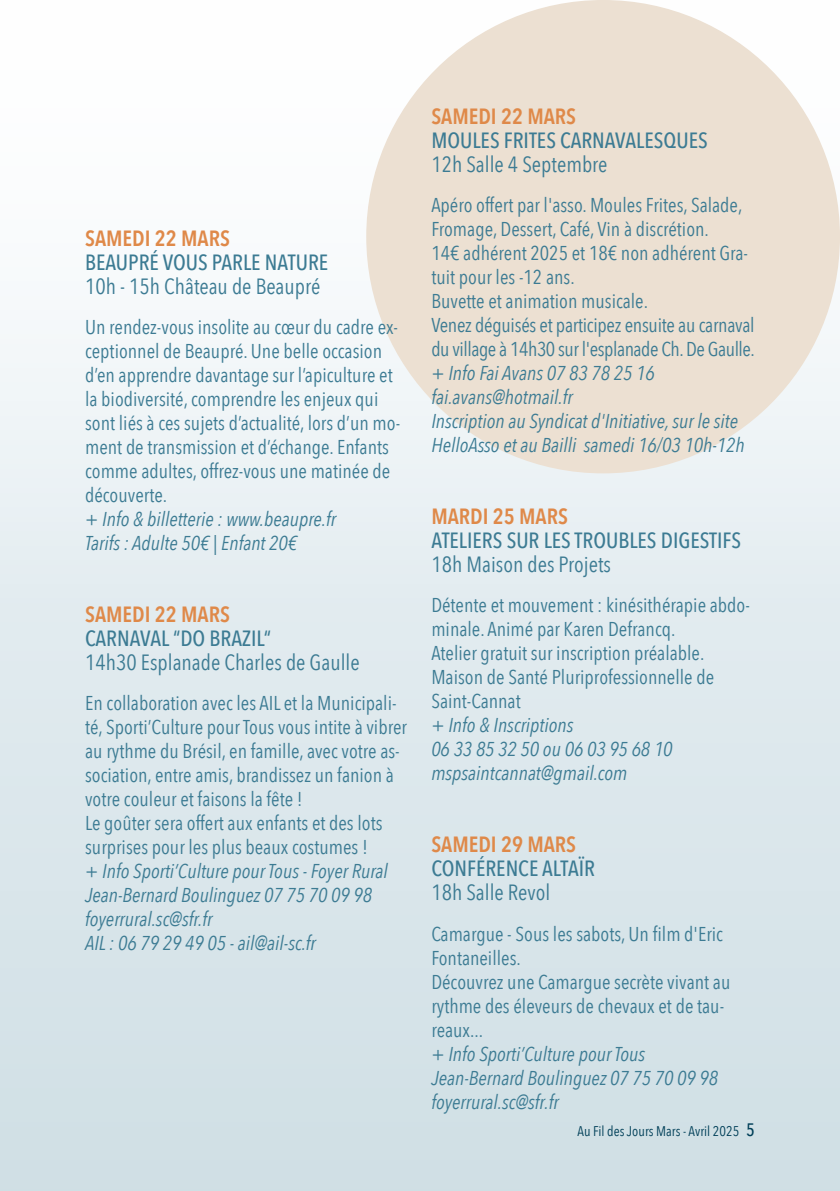
<style>
.page{position:relative;width:840px;height:1191px;background:#fff}
.page>*{position:absolute;margin:0;border:0;box-sizing:border-box;transform-origin:0 0}
.t1{font:500 22px "Avenir Next Condensed";color:#3c7b93}
.t2{font:22px "Avenir Next Condensed";color:#3c7b93}
.t3{font:600 22px "Avenir Next Condensed";color:#df8949}
.t4{font:20px/24px "Avenir Next Condensed";color:#3c7b93}
.t5{font:italic 20px/24px "Avenir Next Condensed";color:#3c7b93}
.t6{font:14px "Avenir Next Condensed";color:#003f58}
.s1{font-weight:500;font-size:18px}
</style>
<div class="page">
<div style="left:0;top:0;width:839px;height:1191px;background:linear-gradient(to bottom,#fff,#ccdde3)"></div>
<div style="left:366px;top:0;width:473px;height:473px;background:#ece0d2;border-radius:50%"></div>
<p class="t3" style="left:85px;top:224px;width:146px">SAMEDI 22 MARS</p>
<p class="t1" style="left:85px;top:248px;width:244px">BEAUPRÉ VOUS PARLE NATURE</p>
<p class="t2" style="left:85px;top:272px;width:236px">10h - 15h Château de Beaupré</p>
<p class="t4" style="left:85px;top:315px;width:316px">Un rendez-vous insolite au cœur du cadre ex&shy;ceptionnel de Beaupré. Une belle occasion d’en apprendre davantage sur l’apiculture et la biodiversité, comprendre les enjeux qui sont liés à ces sujets d’actualité, lors d’un mo&shy;ment de transmission et d’échange. Enfants comme adultes, offrez-vous une matinée de découverte.</p>
<p class="t5" style="left:85px;top:507px;width:252px">+ Info &amp; billetterie : www.beaupre.fr<br>Tarifs : Adulte 50€ | Enfant 20€</p>
<p class="t3" style="left:85px;top:600px;width:146px">SAMEDI 22 MARS</p>
<p class="t1" style="left:85px;top:624px;width:187px">CARNAVAL “DO BRAZIL“</p>
<p class="t2" style="left:85px;top:648px;width:276px">14h30 Esplanade Charles de Gaulle</p>
<p class="t4" style="left:85px;top:691px;width:323px">En collaboration avec les AIL et la Municipali&shy;té, Sporti’Culture pour Tous vous intite à vibrer au rythme du Brésil, en famille, avec votre as&shy;sociation, entre amis, brandissez un fanion à votre couleur et faisons la fête !<br>Le goûter sera offert aux enfants et des lots surprises pour les plus beaux costumes !</p>
<p class="t5" style="left:85px;top:859px;width:304px">+ Info Sporti’Culture pour Tous - Foyer Rural Jean-Bernard Boulinguez 07 75 70 09 98 foyerrural.sc@sfr.fr<br>AIL : 06 79 29 49 05 - ail@ail-sc.fr</p>
<p class="t3" style="left:431px;top:102px;width:146px">SAMEDI 22 MARS</p>
<p class="t1" style="left:431px;top:126px;width:278px">MOULES FRITES CARNAVALESQUES</p>
<p class="t2" style="left:431px;top:150px;width:177px">12h Salle 4 Septembre</p>
<p class="t4" style="left:431px;top:194px;width:325px">Apéro offert par l'asso. Moules Frites, Salade, Fromage, Dessert, Café, Vin à discrétion.<br>14€ adhérent 2025 et 18€ non adhérent Gra&shy;tuit pour les -12 ans.<br>Buvette et animation musicale.<br>Venez déguisés et participez ensuite au carnaval du village à 14h30 sur l'esplanade Ch. De Gaulle.</p>
<p class="t5" style="left:431px;top:362px;width:315px">+ Info Fai Avans 07 83 78 25 16 fai.avans@hotmail.fr<br>Inscription au Syndicat d'Initiative, sur le site HelloAsso et au Bailli samedi 16/03 10h-12h</p>
<p class="t3" style="left:431px;top:502px;width:138px">MARDI 25 MARS</p>
<p class="t1" style="left:431px;top:526px;width:311px">ATELIERS SUR LES TROUBLES DIGESTIFS</p>
<p class="t2" style="left:431px;top:550px;width:181px">18h Maison des Projets</p>
<p class="t4" style="left:431px;top:594px;width:320px">Détente et mouvement : kinésithérapie abdo&shy;minale. Animé par Karen Defrancq.<br>Atelier gratuit sur inscription préalable.<br>Maison de Santé Pluriprofessionnelle de Saint-Cannat</p>
<p class="t5" style="left:431px;top:714px;width:243px">+ Info &amp; Inscriptions<br>06 33 85 32 50 ou 06 03 95 68 10 mspsaintcannat@gmail.com</p>
<p class="t3" style="left:431px;top:830px;width:146px">SAMEDI 29 MARS</p>
<p class="t1" style="left:431px;top:854px;width:165px">CONFÉRENCE ALTAÏR</p>
<p class="t2" style="left:431px;top:878px;width:120px">18h Salle Revol</p>
<p class="t4" style="left:431px;top:922px;width:300px">Camargue - Sous les sabots, Un film d'Eric<br>Fontaneilles.<br>Découvrez une Camargue secrète vivant au rythme des éleveurs de chevaux et de tau&shy;reaux...</p>
<p class="t5" style="left:431px;top:1042px;width:288px">+ Info Sporti’Culture pour Tous<br>Jean-Bernard Boulinguez 07 75 70 09 98 foyerrural.sc@sfr.fr</p>
<p class="t6" style="left:577px;top:1122px;width:179px">Au Fil des Jours Mars - Avril 2025 <span class="s1">5</span></p>
</div>
